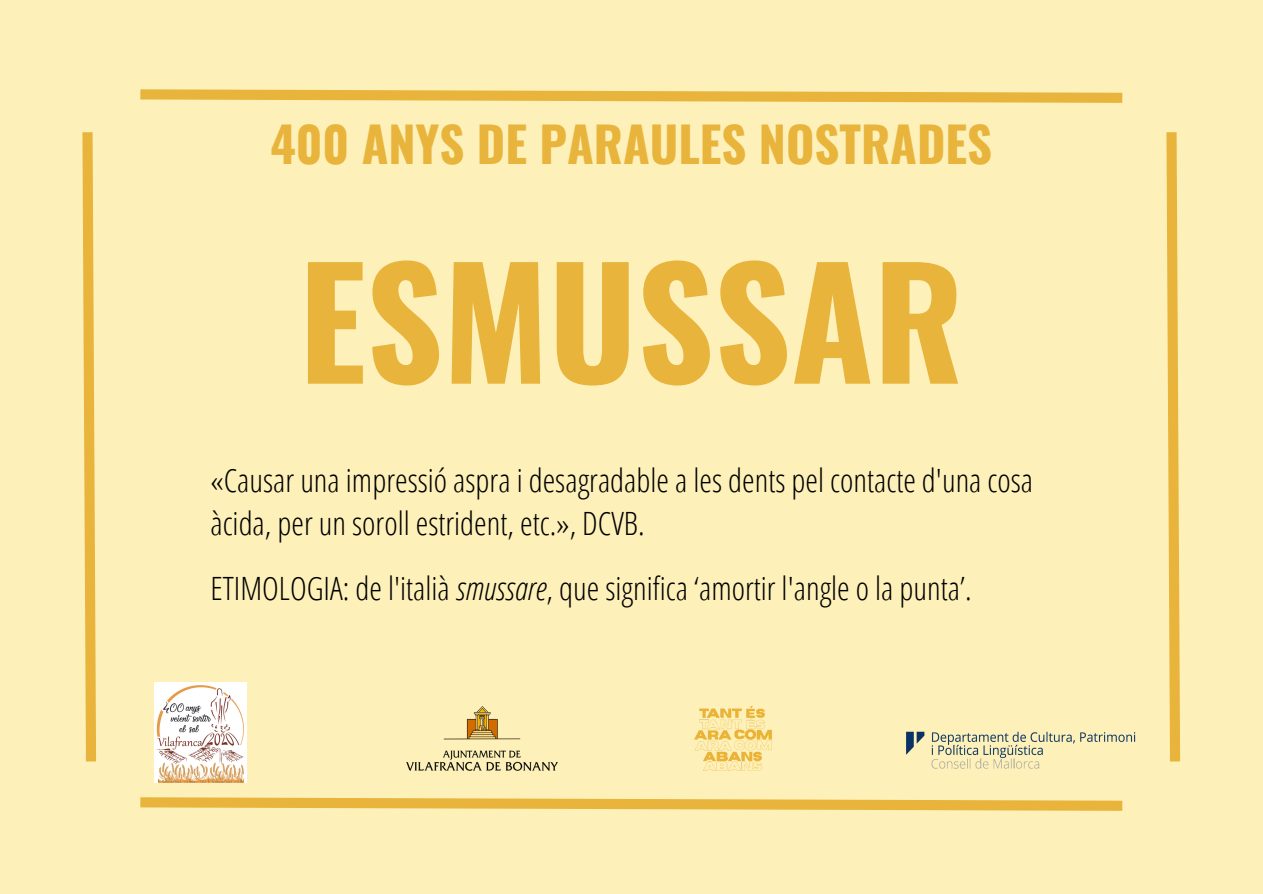
<style>
.page{position:relative;width:1263px;height:894px;background:#fff}
.page>*{position:absolute;margin:0;border:0;box-sizing:border-box;transform-origin:0 0}
.t1{font:700 150px "Oswald";color:#e8b43b}
.t2{font:700 48.6px "Oswald";color:#e8b43b}
.t3{font:300 32.1px/43.8px "Open Sans Condensed";color:#000}
.s1{font-style:italic}
</style>
<div class="page">
<div style="left:0;top:0;width:1263px;height:893px;background:#fdf0b9"></div>
<svg style="left:140px;top:797px;width:983px;height:14px"></svg>
<svg style="left:82px;top:132px;width:14px;height:630px"></svg>
<svg style="left:140px;top:89px;width:983px;height:14px"></svg>
<svg style="left:1166px;top:132px;width:15px;height:630px"></svg>
<img style="left:407px;top:706px;width:150px;height:64px">
<img style="left:906px;top:731px;width:230px;height:38px">
<img style="left:694px;top:706px;width:78px;height:64px">
<img style="left:154px;top:682px;width:92px;height:100px">
<h2 class="t2" style="left:270px;top:106px;width:723px">400 ANYS DE PARAULES NOSTRADES</h2>
<h1 class="t1" style="left:299px;top:204px;width:666px">ESMUSSAR</h1>
<p class="t3" style="left:210px;top:457px;width:824px">«Causar una impressió aspra i desagradable a les dents pel contacte d'una cosa àcida, per un soroll estrident, etc.», DCVB.</p>
<p class="t3" style="left:210px;top:565px;width:763px">ETIMOLOGIA: de l'italià <span class="s1">smussare</span>, que significa ‘amortir l'angle o la punta’.</p>
</div>
